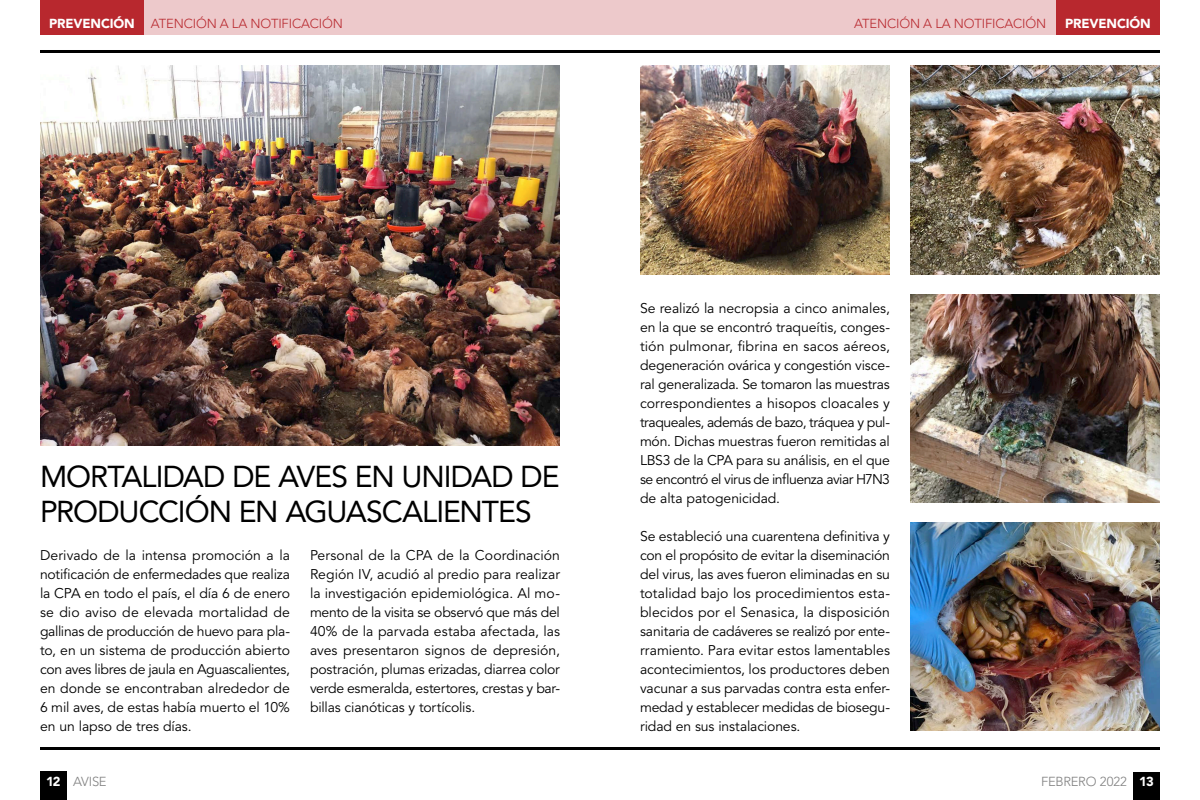
<style>
.page{position:relative;width:1200px;height:800px;background:#fff}
.page>*{position:absolute;margin:0;border:0;box-sizing:border-box;transform-origin:0 0}
.t1{font:30px/35px "Avenir LT Std";letter-spacing:-.035em;color:#000}
.t2{font:14px/19px "Avenir LT Std";letter-spacing:-.01em;color:#000;text-align:justify}
.t3{font:300 13px "Avenir LT Std";letter-spacing:-.01em;color:#b8282e}
.t4{font:300 13px "Avenir LT Std";letter-spacing:-.02em;color:#7f7f7f}
.t5{font:900 13px "Avenir LT Std";letter-spacing:-.01em;color:#fff}
.s1{font-weight:900;color:#fff}
</style>
<div class="page">
<div style="left:44px;top:0;width:1116px;height:35px;background:#edc9cb"></div>
<div style="left:40px;top:0;width:104px;height:35px;background:#b8282e"></div>
<div style="left:1056px;top:0;width:104px;height:35px;background:#b8282e"></div>
<div style="left:40px;top:771px;width:27px;height:29px;background:#000"></div>
<hr style="left:40px;top:747px;width:1120px;height:3px;background:#000">
<hr style="left:40px;top:50px;width:1120px;height:3px;background:#000">
<div style="left:1133px;top:772px;width:27px;height:28px;background:#000"></div>
<img style="left:40px;top:66px;width:520px;height:380px">
<img style="left:910px;top:522px;width:250px;height:209px">
<img style="left:640px;top:66px;width:250px;height:209px">
<img style="left:910px;top:66px;width:250px;height:209px">
<img style="left:910px;top:294px;width:250px;height:209px">
<p class="t3" style="left:49px;top:16px;width:295px"><span class="s1">PREVENCIÓN</span> ATENCIÓN A LA NOTIFICACIÓN</p>
<p class="t3" style="left:854px;top:16px;width:193px">ATENCIÓN A LA NOTIFICACIÓN</p>
<p class="t5" style="left:1065px;top:16px;width:87px">PREVENCIÓN</p>
<h1 class="t1" style="left:40px;top:459px;width:521px">MORTALIDAD DE AVES EN UNIDAD DE<br>PRODUCCIÓN EN AGUASCALIENTES</h1>
<p class="t2" style="left:40px;top:546px;width:252px">Derivado de la intensa promoción a la notificación de enfermedades que realiza la CPA en todo el país, el día 6 de enero se dio aviso de elevada mortalidad de gallinas de producción de huevo para pla&shy;to, en un sistema de producción abierto con aves libres de jaula en Aguascalientes, en donde se encontraban alrededor de 6 mil aves, de estas había muerto el 10% en un lapso de tres días.</p>
<p class="t2" style="left:310px;top:546px;width:252px">Personal de la CPA de la Coordinación Región IV, acudió al predio para realizar la investigación epidemiológica. Al mo&shy;mento de la visita se observó que más del 40% de la parvada estaba afectada, las aves presentaron signos de depresión, postración, plumas erizadas, diarrea color verde esmeralda, estertores, crestas y bar&shy;billas cianóticas y tortícolis.</p>
<p class="t2" style="left:640px;top:299px;width:252px">Se realizó la necropsia a cinco animales, en la que se encontró traqueítis, conges&shy;tión pulmonar, fibrina en sacos aéreos, degeneración ovárica y congestión visce&shy;ral generalizada. Se tomaron las muestras correspondientes a hisopos cloacales y traqueales, además de bazo, tráquea y pul&shy;món. Dichas muestras fueron remitidas al LBS3 de la CPA para su análisis, en el que se encontró el virus de influenza aviar H7N3 de alta patogenicidad.</p>
<p class="t2" style="left:640px;top:527px;width:252px">Se estableció una cuarentena definitiva y con el propósito de evitar la diseminación del virus, las aves fueron eliminadas en su totalidad bajo los procedimientos esta&shy;blecidos por el Senasica, la disposición sanitaria de cadáveres se realizó por ente&shy;rramiento. Para evitar estos lamentables acontecimientos, los productores deben vacunar a sus parvadas contra esta enfer&shy;medad y establecer medidas de biosegu&shy;ridad en sus instalaciones.</p>
<p class="t4" style="left:46px;top:774px;width:62px"><span class="s1">12</span> AVISE</p>
<p class="t4" style="left:1041px;top:774px;width:114px">FEBRERO 2022 <span class="s1">13</span></p>
</div>
